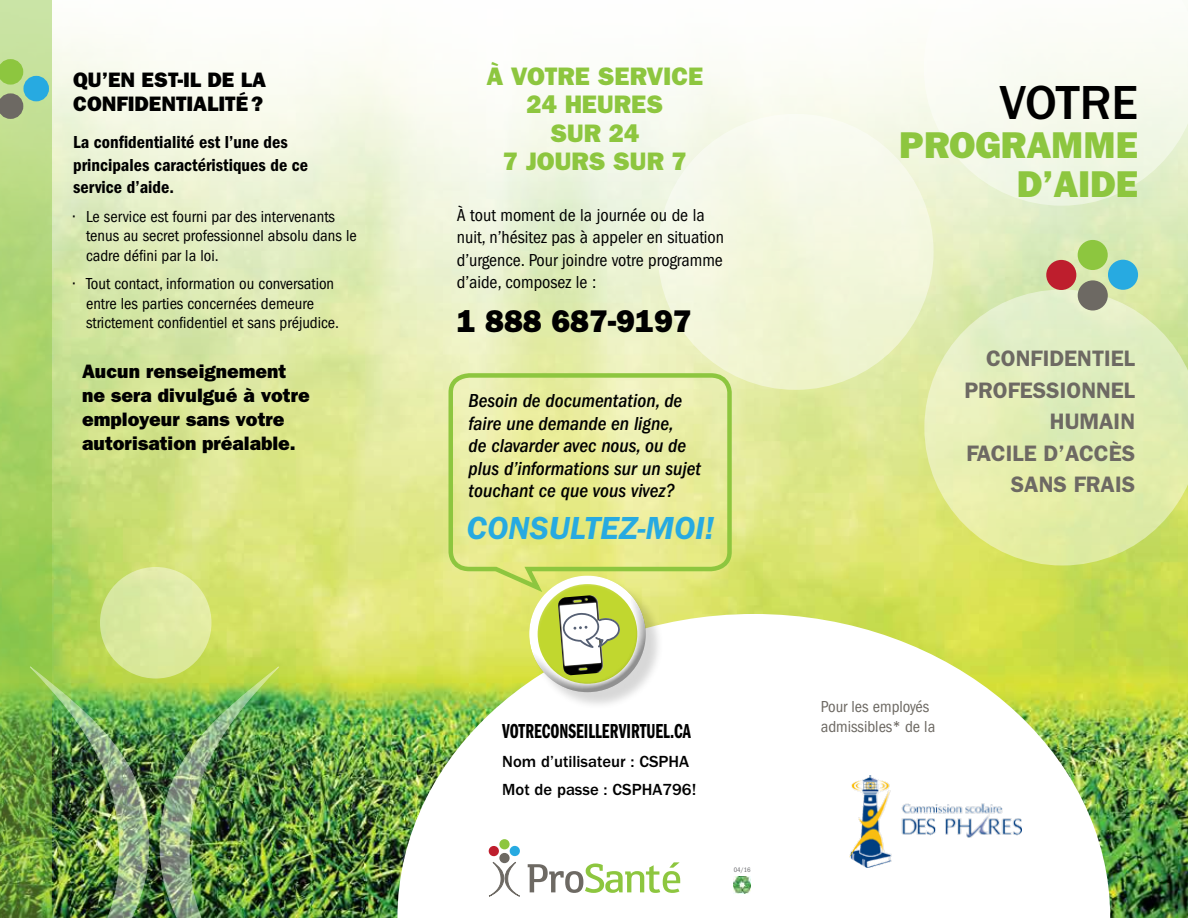
<style>
.page{position:relative;width:1188px;height:918px;background:#fff}
.page>*{position:absolute;margin:0;border:0;box-sizing:border-box;transform-origin:0 0}
.t1{font:500 49.5px "ITC Franklin Gothic Std";letter-spacing:-.01em;color:#000}
.t2{font:37.5px/39px "ITC Franklin Gothic Std Hvy";color:#8dc63f;text-align:right}
.t3{font:italic 600 33px "ITC Franklin Gothic Std";color:#27aae1}
.t4{font:31.5px "ITC Franklin Gothic Std Hvy";color:#000}
.t5{font:25.35px/28.5px "ITC Franklin Gothic Std Hvy";color:#8dc63f;text-align:center}
.t6{font:600 22.5px/31.5px "ITC Franklin Gothic Std";color:#6d6963;text-align:right}
.t7{font:21px/24px "ITC Franklin Gothic Std Hvy";color:#000}
.t8{font:21px "ITC Franklin Gothic Std Dm Cp";color:#000;scale:.9 1}
.t9{font:italic 500 condensed 19.5px/22.5px "ITC Franklin Gothic Std";color:#000}
.t10{font:19.5px/24px "ITC Franklin Gothic Std Hvy";color:#000}
.t11{font:condensed 18px/22.5px "ITC Franklin Gothic Std";color:#000}
.t12{font:18px/22.5px "ITC Franklin Gothic Std Dm Cd";color:#000}
.t13{font:500 16.65px/28.3px "ITC Franklin Gothic Std";color:#000}
.t14{font:condensed 16.5px/19.5px "ITC Franklin Gothic Std";color:#000}
.t15{font:condensed 16.5px/19.5px "ITC Franklin Gothic Std";color:#6d6963}
.t16{font:condensed 6.75px "ITC Franklin Gothic Std";color:#67686b}
</style>
<div class="page">
<img style="left:52px;top:34px;width:1136px;height:884px">
<svg style="left:397px;top:614px;width:713px;height:304px"></svg>
<svg style="left:924px;top:34px;width:264px;height:172px"></svg>
<svg style="left:924px;top:290px;width:264px;height:276px;background:#e0ebab"></svg>
<div style="left:697px;top:153px;width:197px;height:197px;background:#f2f6db;border-radius:50%"></div>
<div style="left:658px;top:114px;width:276px;height:276px;border:79px solid #fff;border-radius:50%"></div>
<svg style="left:0;top:0;width:52px;height:666px;background:#acd46f"></svg>
<div style="left:1082px;top:244px;width:22px;height:22px;background:#8dc63f;border-radius:50%"></div>
<div style="left:1078px;top:240px;width:30px;height:30px;border:8px solid #8dc63f;border-radius:50%"></div>
<div style="left:1112px;top:264px;width:22px;height:22px;background:#27aae1;border-radius:50%"></div>
<div style="left:1108px;top:260px;width:30px;height:30px;border:8px solid #27aae1;border-radius:50%"></div>
<div style="left:1050px;top:264px;width:22px;height:22px;background:#be1e2d;border-radius:50%"></div>
<div style="left:1046px;top:260px;width:30px;height:30px;border:8px solid #be1e2d;border-radius:50%"></div>
<div style="left:1082px;top:284px;width:22px;height:22px;background:#6d6963;border-radius:50%"></div>
<div style="left:1078px;top:280px;width:30px;height:30px;border:8px solid #6d6963;border-radius:50%"></div>
<svg style="left:0;top:59px;width:23px;height:26px"></svg>
<div style="left:27px;top:79px;width:19px;height:19px;background:#27aae1;border-radius:50%"></div>
<div style="left:23px;top:76px;width:26px;height:25px;border:7px solid #27aae1;border-radius:50%"></div>
<svg style="left:0;top:93px;width:23px;height:26px"></svg>
<svg style="left:483px;top:862px;width:197px;height:37px"></svg>
<div style="left:501px;top:841px;width:7px;height:7px;background:#8dc63f;border-radius:50%"></div>
<div style="left:499px;top:839px;width:11px;height:10px;border:3px solid #8dc63f;border-radius:50%"></div>
<div style="left:511px;top:847px;width:8px;height:8px;background:#27aae1;border-radius:50%"></div>
<div style="left:510px;top:846px;width:10px;height:10px;border:3px solid #27aae1;border-radius:50%"></div>
<div style="left:490px;top:847px;width:8px;height:8px;background:#be1e2d;border-radius:50%"></div>
<div style="left:489px;top:846px;width:10px;height:10px;border:3px solid #be1e2d;border-radius:50%"></div>
<div style="left:501px;top:854px;width:7px;height:8px;background:#6d6963;border-radius:50%"></div>
<div style="left:499px;top:853px;width:11px;height:10px;border:3px solid #6d6963;border-radius:50%"></div>
<img style="left:0;top:666px;width:323px;height:252px">
<div style="left:102px;top:569px;width:108px;height:108px;background:#dce9a0;border-radius:50%"></div>
<div style="left:100px;top:567px;width:111px;height:112px;border:3px solid #fff;border-radius:50%"></div>
<svg style="left:446px;top:371px;width:288px;height:226px;background:#e2e992"></svg>
<img style="left:734px;top:877px;width:16px;height:16px">
<div style="left:531px;top:578px;width:133px;height:133px;background:#000;opacity:.16"></div>
<div style="left:529px;top:575px;width:116px;height:92px;background:#fff;opacity:.75"></div>
<div style="left:529px;top:593px;width:118px;height:102px;background:#000;opacity:.44"></div>
<img style="left:558px;top:595px;width:45px;height:80px">
<svg style="left:559px;top:602px;width:61px;height:64px"></svg>
<img style="left:849px;top:775px;width:172px;height:93px">
<p class="t7" style="left:73px;top:68px;width:194px">QU’EN EST-IL DE LA<br>CONFIDENTIALITÉ?</p>
<p class="t12" style="left:73px;top:131px;width:237px">La confidentialité est l’une des principales caractéristiques de ce service d’aide.</p>
<p class="t14" style="left:86px;top:207px;width:272px;text-indent:-13px">• Le service est fourni par des intervenants tenus au secret professionnel absolu dans le cadre défini par la loi.</p>
<p class="t14" style="left:86px;top:274px;width:255px;text-indent:-13px">• Tout contact, information ou conversation entre les parties concernées demeure strictement confidentiel et sans préjudice.</p>
<p class="t10" style="left:82px;top:359px;width:229px">Aucun renseignement ne sera divulgué à votre employeur sans votre autorisation préalable.</p>
<h3 class="t5" style="left:486px;top:62px;width:219px">À VOTRE SERVICE<br>24 HEURES<br>SUR 24<br>7 JOURS SUR 7</h3>
<p class="t11" style="left:457px;top:204px;width:269px">À tout moment de la journée ou de la nuit, n’hésitez pas à appeler en situation d’urgence. Pour joindre votre programme d’aide, composez le :</p>
<h3 class="t4" style="left:457px;top:303px;width:236px">1 888 687-9197</h3>
<p class="t9" style="left:469px;top:390px;width:234px">Besoin de documentation, de faire une demande en ligne,<br>de clavarder avec nous, ou de plus d’informations sur un sujet touchant ce que vous vivez?</p>
<h3 class="t3" style="left:466px;top:510px;width:249px">CONSULTEZ-MOI!</h3>
<p class="t8" style="left:502px;top:720px;width:211px">VOTRECONSEILLERVIRTUEL.CA</p>
<p class="t13" style="left:502px;top:747px;width:196px">Nom d’utilisateur : CSPHA<br>Mot de passe : CSPHA796!</p>
<p class="t16" style="left:734px;top:866px;width:18px">04/16</p>
<h1 class="t1" style="left:1000px;top:75px;width:140px">VOTRE</h1>
<h2 class="t2" style="left:899px;top:126px;width:240px">PROGRAMME<br>D’AIDE</h2>
<h3 class="t6" style="left:964px;top:343px;width:172px">CONFIDENTIEL<br>PROFESSIONNEL<br>HUMAIN<br>FACILE D’ACCÈS<br>SANS FRAIS</h3>
<p class="t15" style="left:821px;top:697px;width:116px">Pour les employés admissibles* de la</p>
</div>
